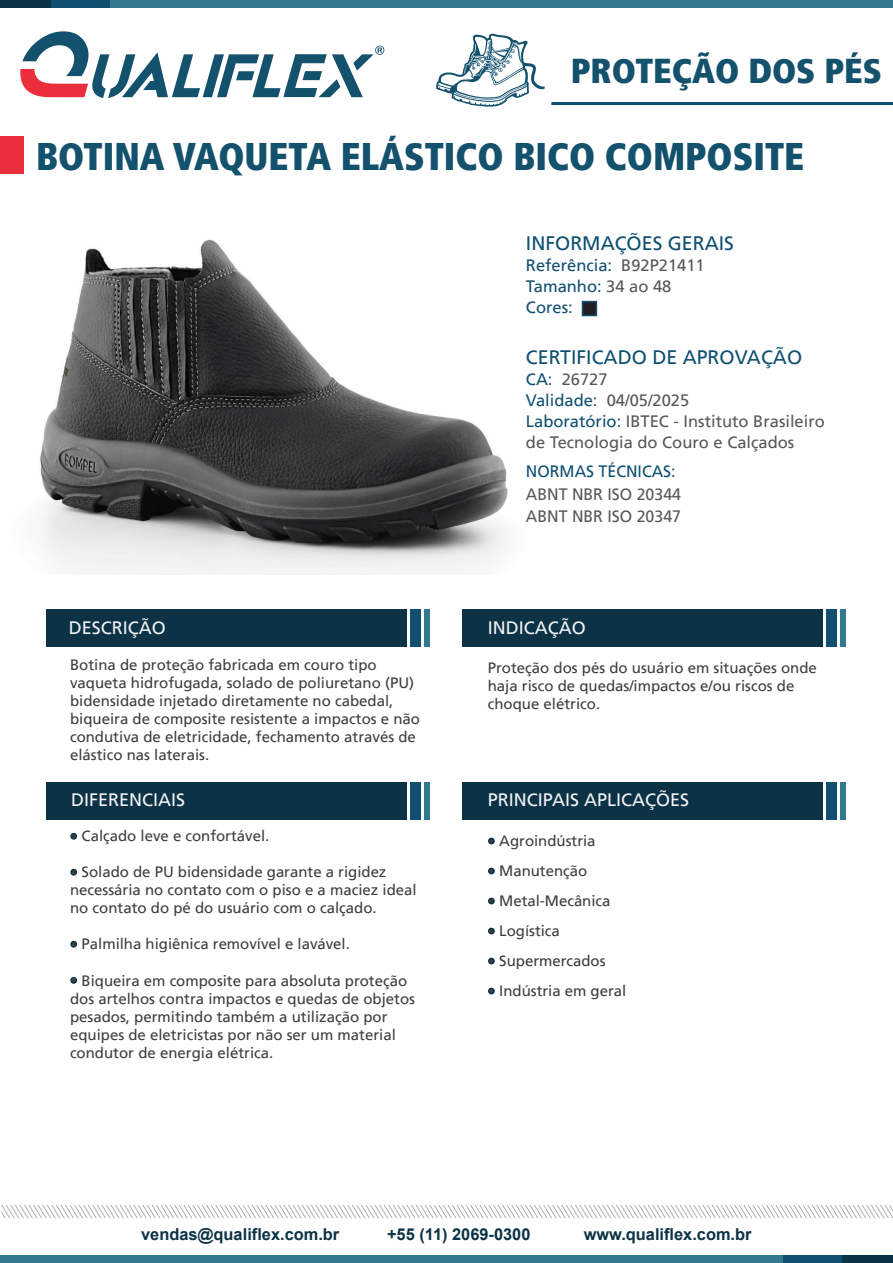
<style>
.page{position:relative;width:893px;height:1263px;background:#fff}
.page>*{position:absolute;margin:0;border:0;box-sizing:border-box;transform-origin:0 0}
.t1{font:900 condensed 38.4px "Frutiger LT";color:#14516d}
.t2{font:900 condensed 34.5px "Frutiger LT";color:#14516d}
.t3{font:19.5px "Frutiger LT";color:#0f5071}
.t4{font:18px "Frutiger LT";color:#f2f3f4}
.t5{font:16.5px/21px "Frutiger LT";color:#57585a}
.t6{font:16.5px/21px "Frutiger LT";color:#0f5071}
.t7{font:700 16.35px "Arial";color:#0c3245}
.t8{font:15px/18px "Frutiger LT";color:#3e3e3f}
.s1{color:#57585a}
.s2{color:#0f5071}
</style>
<div class="page">
<img style="left:40px;top:239px;width:468px;height:336px">
<div style="left:46px;top:610px;width:361px;height:37px;background:#0c3245"></div>
<div style="left:410px;top:610px;width:11px;height:37px;background:#0f5071"></div>
<div style="left:424px;top:610px;width:6px;height:37px;background:#33788f"></div>
<div style="left:462px;top:610px;width:361px;height:37px;background:#0c3245"></div>
<div style="left:826px;top:610px;width:11px;height:37px;background:#0f5071"></div>
<div style="left:840px;top:610px;width:6px;height:37px;background:#33788f"></div>
<div style="left:46px;top:782px;width:361px;height:37px;background:#0c3245"></div>
<div style="left:410px;top:782px;width:11px;height:37px;background:#0f5071"></div>
<div style="left:424px;top:782px;width:6px;height:37px;background:#33788f"></div>
<svg style="left:70px;top:832px;width:8px;height:8px"></svg>
<svg style="left:70px;top:868px;width:8px;height:8px"></svg>
<svg style="left:70px;top:940px;width:8px;height:8px"></svg>
<svg style="left:70px;top:976px;width:8px;height:8px"></svg>
<div style="left:462px;top:782px;width:361px;height:37px;background:#0c3245"></div>
<div style="left:826px;top:782px;width:11px;height:37px;background:#0f5071"></div>
<div style="left:840px;top:782px;width:6px;height:37px;background:#33788f"></div>
<svg style="left:488px;top:837px;width:7px;height:8px"></svg>
<svg style="left:488px;top:867px;width:7px;height:8px"></svg>
<svg style="left:488px;top:897px;width:7px;height:8px"></svg>
<svg style="left:488px;top:927px;width:7px;height:8px"></svg>
<svg style="left:488px;top:957px;width:7px;height:8px"></svg>
<svg style="left:488px;top:987px;width:7px;height:8px"></svg>
<div style="left:582px;top:301px;width:15px;height:15px;background:#231f20;border:2px solid #0f5071"></div>
<svg style="left:436px;top:34px;width:109px;height:73px"></svg>
<div style="left:0;top:137px;width:24px;height:37px;background:#ea2e3d"></div>
<div style="left:110px;top:0;width:783px;height:8px;background:#33788f"></div>
<div style="left:51px;top:0;width:59px;height:8px;background:#0f5071"></div>
<div style="left:0;top:0;width:51px;height:8px;background:#0c3245"></div>
<hr style="left:551px;top:102px;width:342px;height:3px;background:#0f5071">
<div style="left:0;top:1255px;width:783px;height:8px;background:#33788f"></div>
<div style="left:783px;top:1255px;width:59px;height:8px;background:#0f5071"></div>
<div style="left:842px;top:1255px;width:51px;height:8px;background:#0c3245"></div>
<svg style="left:1px;top:1205px;width:892px;height:13px"></svg>
<svg style="left:20px;top:31px;width:364px;height:67px"></svg>
<h2 class="t2" style="left:571px;top:50px;width:312px">PROTEÇÃO DOS PÉS</h2>
<h1 class="t1" style="left:36px;top:133px;width:770px">BOTINA VAQUETA ELÁSTICO BICO COMPOSITE</h1>
<p class="t4" style="left:69px;top:618px;width:99px">DESCRIÇÃO</p>
<p class="t8" style="left:70px;top:656px;width:352px">Botina de proteção fabricada em couro tipo vaqueta hidrofugada, solado de poliuretano (PU) bidensidade injetado diretamente no cabedal, biqueira de composite resistente a impactos e não condutiva de eletricidade, fechamento através de elástico nas laterais.</p>
<p class="t4" style="left:71px;top:790px;width:116px">DIFERENCIAIS</p>
<p class="t8" style="left:70px;top:827px;width:201px">• Calçado leve e confortável.</p>
<p class="t8" style="left:70px;top:863px;width:348px">• Solado de PU bidensidade garante a rigidez necessária no contato com o piso e a maciez ideal no contato do pé do usuário com o calçado.</p>
<p class="t8" style="left:70px;top:935px;width:281px">• Palmilha higiênica removível e lavável.</p>
<p class="t8" style="left:70px;top:971px;width:347px">• Biqueira em composite para absoluta proteção dos artelhos contra impactos e quedas de objetos pesados, permitindo também a utilização por equipes de eletricistas por não ser um material condutor de energia elétrica.</p>
<h3 class="t3" style="left:526px;top:232px;width:210px">INFORMAÇÕES GERAIS</h3>
<p class="t6" style="left:526px;top:255px;width:180px">Referência: <span class="s1">B92P21411<br></span>Tamanho: <span class="s1">34 ao 48<br></span>Cores:</p>
<h3 class="t3" style="left:526px;top:346px;width:278px">CERTIFICADO DE APROVAÇÃO</h3>
<p class="t5" style="left:526px;top:369px;width:300px"><span class="s2">CA:</span> 26727<br><span class="s2">Validade:</span> 04/05/2025<br><span class="s2">Laboratório:</span> IBTEC - Instituto Brasileiro de Tecnologia do Couro e Calçados</p>
<p class="t6" style="left:526px;top:461px;width:151px">NORMAS TÉCNICAS:</p>
<p class="t5" style="left:526px;top:483px;width:157px;line-height:22.5px">ABNT NBR ISO 20344<br>ABNT NBR ISO 20347</p>
<p class="t4" style="left:488px;top:618px;width:99px">INDICAÇÃO</p>
<p class="t8" style="left:488px;top:659px;width:331px">Proteção dos pés do usuário em situações onde haja risco de quedas/impactos e/ou riscos de choque elétrico.</p>
<p class="t4" style="left:488px;top:789px;width:203px">PRINCIPAIS APLICAÇÕES</p>
<p class="t8" style="left:488px;top:832px;width:109px">• Agroindústria</p>
<p class="t8" style="left:488px;top:862px;width:101px">• Manutenção</p>
<p class="t8" style="left:488px;top:892px;width:124px">• Metal-Mecânica</p>
<p class="t8" style="left:488px;top:922px;width:74px">• Logística</p>
<p class="t8" style="left:488px;top:952px;width:119px">• Supermercados</p>
<p class="t8" style="left:488px;top:982px;width:140px">• Indústria em geral</p>
<p class="t7" style="left:141px;top:1223px;width:200px">vendas@qualiflex.com.br</p>
<p class="t7" style="left:387px;top:1223px;width:145px">+55 (11) 2069-0300</p>
<p class="t7" style="left:584px;top:1223px;width:169px">www.qualiflex.com.br</p>
</div>
